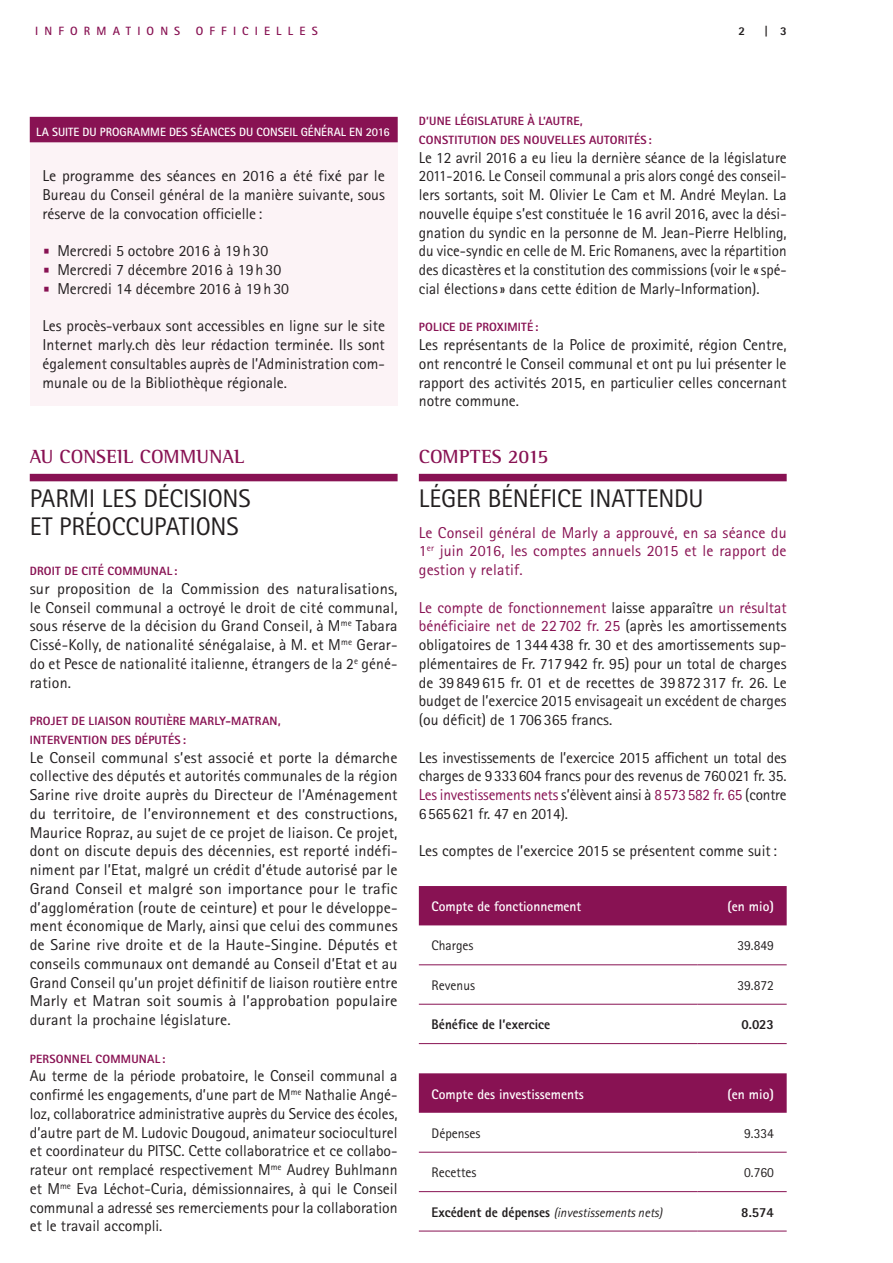
<style>
.page{position:relative;width:893px;height:1263px;background:#fff}
.page>*{position:absolute;margin:0;border:0;box-sizing:border-box;transform-origin:0 0}
.t1{font:25.5px/28.5px "Rotis Sans Serif";letter-spacing:-.01em;color:#231f20}
.t2{font:700 19.5px "Rotis Semi Serif";letter-spacing:.005em;color:#881253}
.t3{font:15.75px/18.8px "Rotis Sans Serif";color:#231f20;text-align:justify}
.t4{font:15.75px/18.8px "Rotis Sans Serif";color:#231f20;text-align:justify;scale:1.04 1}
.t5{font:15.75px/18.8px "Rotis Sans Serif";letter-spacing:.01em;color:#881253;text-align:justify}
.t6{font:700 13.95px "Rotis Sans Serif";color:#fff}
.t7{font:13.95px "Rotis Sans Serif";color:#231f20}
.t8{font:800 13.95px "Rotis Sans Serif";color:#231f20;scale:.95 1}
.t9{font:italic 13.2px "Rotis Sans Serif";color:#231f20}
.t10{font:800 12px/18.8px "Rotis Sans Serif";letter-spacing:.02em;color:#881253}
.t11{font:700 12px "Rotis Sans Serif";color:#fff}
.t12{font:700 12px "Rotis Sans Serif";letter-spacing:.51em;color:#881253}
.t13{font:800 12px "Rotis Sans Serif";color:#231f20}
.s1{font-family:"Glypha LT Std";font-size:13.5px;color:#881253}
.s2{color:#881253}
.s3{font-weight:800;font-style:normal;font-size:13.95px}
</style>
<div class="page">
<div style="left:419px;top:886px;width:368px;height:39px;background:#881253"></div>
<hr style="left:419px;top:964px;width:278px;height:1px;background:#881253">
<hr style="left:697px;top:964px;width:90px;height:1px;background:#881253">
<hr style="left:419px;top:1004px;width:278px;height:1px;background:#881253">
<hr style="left:697px;top:1004px;width:90px;height:1px;background:#881253">
<hr style="left:419px;top:1043px;width:278px;height:1px;background:#881253">
<hr style="left:697px;top:1043px;width:90px;height:1px;background:#881253">
<div style="left:419px;top:1073px;width:368px;height:40px;background:#881253"></div>
<hr style="left:419px;top:1152px;width:278px;height:1px;background:#881253">
<hr style="left:697px;top:1152px;width:90px;height:1px;background:#881253">
<hr style="left:419px;top:1191px;width:278px;height:1px;background:#881253">
<hr style="left:697px;top:1191px;width:90px;height:1px;background:#881253">
<hr style="left:419px;top:1231px;width:278px;height:1px;background:#881253">
<hr style="left:697px;top:1231px;width:90px;height:1px;background:#881253">
<div style="left:30px;top:474px;width:368px;height:7px;background:#881253"></div>
<div style="left:419px;top:474px;width:368px;height:7px;background:#881253"></div>
<div style="left:30px;top:126px;width:368px;height:280px;background:#fcf3f6"></div>
<div style="left:30px;top:117px;width:368px;height:25px;background:#881253"></div>
<p class="t12" style="left:35px;top:23px;width:146px">INFORMATIONS</p>
<p class="t12" style="left:196px;top:23px;width:123px">OFFICIELLES</p>
<p class="t13" style="left:738px;top:23px;width:8px">2</p>
<p class="t13" style="left:764px;top:23px;width:24px">| 3</p>
<p class="t11" style="left:36px;top:124px;width:355px">LA SUITE DU PROGRAMME DES SÉANCES DU CONSEIL GÉNÉRAL EN 2016</p>
<p class="t3" style="left:43px;top:166px;width:344px">Le programme des séances en 2016 a été fixé par le Bureau du Conseil général de la manière suivante, sous réserve de la convocation officielle :</p>
<p class="t3" style="left:43px;top:241px;width:227px"><span class="s1">•</span> Mercredi 5 octobre 2016 à 19h30</p>
<p class="t3" style="left:43px;top:260px;width:240px"><span class="s1">•</span> Mercredi 7 décembre 2016 à 19h30</p>
<p class="t3" style="left:43px;top:279px;width:248px"><span class="s1">•</span> Mercredi 14 décembre 2016 à 19h30</p>
<p class="t3" style="left:43px;top:316px;width:344px">Les procès-verbaux sont accessibles en ligne sur le site Internet marly.ch dès leur rédaction terminée. Ils sont également consultables auprès de l’Administration com&shy;munale ou de la Bibliothèque régionale.</p>
<p class="t2" style="left:30px;top:444px;width:216px">AU CONSEIL COMMUNAL</p>
<h1 class="t1" style="left:30px;top:484px;width:222px">PARMI LES DÉCISIONS<br>ET PRÉOCCUPATIONS</h1>
<p class="t10" style="left:30px;top:561px;width:149px">DROIT DE CITÉ COMMUNAL:</p>
<p class="t4" style="left:30px;top:579px;width:355px">sur proposition de la Commission des naturalisations, le Conseil communal a octroyé le droit de cité communal, sous réserve de la décision du Grand Conseil, à M<sup>me</sup> Tabara Cissé-Kolly, de nationalité sénégalaise, à M. et M<sup>me</sup> Gerar&shy;do et Pesce de nationalité italienne, étrangers de la 2<sup>e</sup> géné&shy;ration.</p>
<p class="t10" style="left:30px;top:711px;width:252px">PROJET DE LIAISON ROUTIÈRE MARLY-MATRAN,<br>INTERVENTION DES DÉPUTÉS:</p>
<p class="t3" style="left:30px;top:748px;width:369px">Le Conseil communal s’est associé et porte la démarche collective des députés et autorités communales de la région Sarine rive droite auprès du Directeur de l’Aménagement du territoire, de l’environnement et des constructions, Maurice Ropraz, au sujet de ce projet de liaison. Ce projet, dont on discute depuis des décennies, est reporté indéfi&shy;niment par l’Etat, malgré un crédit d’étude autorisé par le Grand Conseil et malgré son importance pour le trafic d’agglomération (route de ceinture) et pour le développe&shy;ment économique de Marly, ainsi que celui des communes de Sarine rive droite et de la Haute-Singine. Députés et conseils communaux ont demandé au Conseil d’Etat et au Grand Conseil qu’un projet définitif de liaison routière entre Marly et Matran soit soumis à l’approbation populaire durant la prochaine législature.</p>
<p class="t10" style="left:30px;top:1049px;width:137px">PERSONNEL COMMUNAL:</p>
<p class="t3" style="left:30px;top:1066px;width:369px">Au terme de la période probatoire, le Conseil communal a confirmé les engagements, d’une part de M<sup>me</sup> Nathalie Angé&shy;loz, collaboratrice administrative auprès du Service des écoles, d’autre part de M. Ludovic Dougoud, animateur socioculturel et coordinateur du PITSC. Cette collaboratrice et ce collabo&shy;rateur ont remplacé respectivement M<sup>me</sup> Audrey Buhlmann et M<sup>me</sup> Eva Léchot-Curia, démissionnaires, à qui le Conseil communal a adressé ses remerciements pour la collaboration et le travail accompli.</p>
<p class="t10" style="left:419px;top:111px;width:234px">D’UNE LÉGISLATURE À L’AUTRE,<br>CONSTITUTION DES NOUVELLES AUTORITÉS:</p>
<p class="t3" style="left:419px;top:148px;width:369px">Le 12 avril 2016 a eu lieu la dernière séance de la législature 2011-2016. Le Conseil communal a pris alors congé des conseil&shy;lers sortants, soit M. Olivier Le Cam et M. André Meylan. La nouvelle équipe s’est constituée le 16 avril 2016, avec la dési&shy;gnation du syndic en la personne de M. Jean-Pierre Helbling, du vice-syndic en celle de M. Eric Romanens, avec la répartition des dicastères et la constitution des commissions (voir le «spé&shy;cial élections» dans cette édition de Marly-Information).</p>
<p class="t10" style="left:419px;top:318px;width:121px">POLICE DE PROXIMITÉ:</p>
<p class="t3" style="left:419px;top:335px;width:369px">Les représentants de la Police de proximité, région Centre, ont rencontré le Conseil communal et ont pu lui présenter le rapport des activités 2015, en particulier celles concernant notre commune.</p>
<p class="t2" style="left:419px;top:444px;width:131px">COMPTES 2015</p>
<h1 class="t1" style="left:419px;top:484px;width:286px">LÉGER BÉNÉFICE INATTENDU</h1>
<p class="t5" style="left:419px;top:523px;width:369px">Le Conseil général de Marly a approuvé, en sa séance du 1<sup>er</sup> juin 2016, les comptes annuels 2015 et le rapport de gestion y relatif.</p>
<p class="t3" style="left:419px;top:598px;width:369px"><span class="s2">Le compte de fonctionnement</span> laisse apparaître <span class="s2">un résultat bénéficiaire net de 22 702 fr. 25</span> (après les amortissements obligatoires de 1 344438 fr. 30 et des amortissements sup&shy;plémentaires de Fr. 717 942 fr. 95) pour un total de charges de 39 849615 fr. 01 et de recettes de 39872317 fr. 26. Le budget de l’exercice 2015 envisageait un excédent de charges (ou déficit) de 1 706365 francs.</p>
<p class="t3" style="left:419px;top:748px;width:369px">Les investissements de l’exercice 2015 affichent un total des charges de 9333604 francs pour des revenus de 760021 fr. 35.<br><span class="s2">Les investissements nets</span> s’élèvent ainsi à <span class="s2">8573582 fr. 65</span> (contre 6565621 fr. 47 en 2014).</p>
<p class="t3" style="left:419px;top:841px;width:359px">Les comptes de l’exercice 2015 se présentent comme suit:</p>
<p class="t6" style="left:432px;top:898px;width:151px">Compte de fonctionnement</p>
<p class="t6" style="left:727px;top:898px;width:48px">(en mio)</p>
<p class="t7" style="left:432px;top:937px;width:43px">Charges</p>
<p class="t7" style="left:737px;top:937px;width:38px">39.849</p>
<p class="t7" style="left:432px;top:977px;width:45px">Revenus</p>
<p class="t7" style="left:737px;top:977px;width:38px">39.872</p>
<p class="t8" style="left:432px;top:1016px;width:126px">Bénéfice de l’exercice</p>
<p class="t8" style="left:742px;top:1016px;width:36px">0.023</p>
<p class="t6" style="left:432px;top:1085px;width:154px">Compte des investissements</p>
<p class="t6" style="left:727px;top:1085px;width:48px">(en mio)</p>
<p class="t7" style="left:432px;top:1125px;width:50px">Dépenses</p>
<p class="t7" style="left:744px;top:1125px;width:31px">9.334</p>
<p class="t7" style="left:432px;top:1164px;width:46px">Recettes</p>
<p class="t7" style="left:744px;top:1164px;width:31px">0.760</p>
<p class="t9" style="left:432px;top:1204px;width:232px"><span class="s3">Excédent de dépenses</span> (investissements nets)</p>
<p class="t8" style="left:741px;top:1203px;width:36px">8.574</p>
</div>
